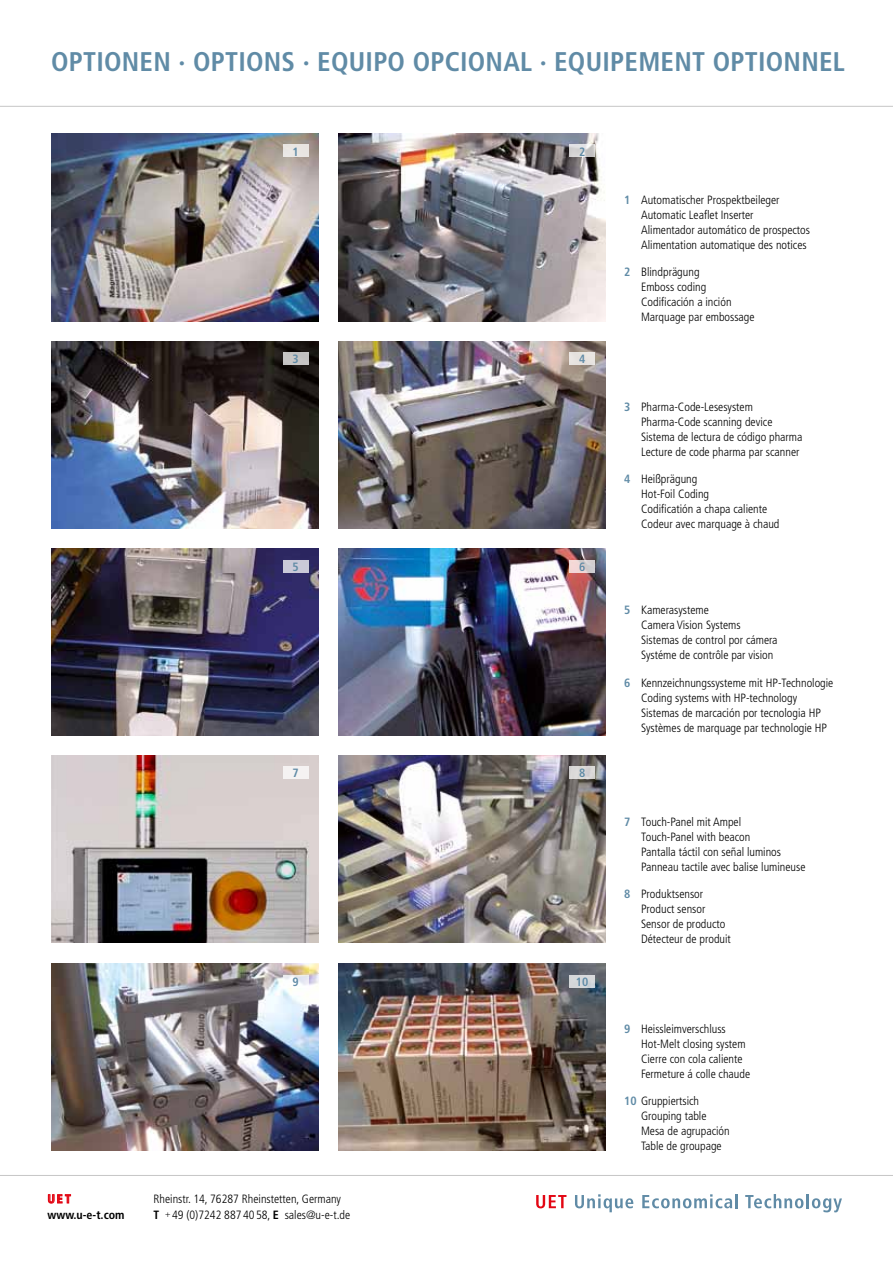
<style>
.page{position:relative;width:893px;height:1263px;background:#fff}
.page>*{position:absolute;margin:0;border:0;box-sizing:border-box;transform-origin:0 0}
.t1{font:700 condensed 27px "Frutiger";letter-spacing:.01em;color:#608ba6}
.t2{font:300 condensed 12px/15px "Frutiger";color:#000}
.t3{font:700 condensed 12px "Frutiger";color:#000}
.t4{font:700 condensed 12px "Frutiger";color:#608ba6}
.t5{font:700 condensed 12px "Frutiger";color:#e30613}
.s1{font-weight:700}
.s2{font-weight:700;color:#608ba6}
</style>
<div class="page">
<hr style="left:0;top:106px;width:893px;height:1px;background:#c6c6c6">
<hr style="left:0;top:1175px;width:893px;height:1px;background:#c6c6c6">
<img style="left:338px;top:134px;width:268px;height:187px">
<img style="left:51px;top:134px;width:268px;height:187px">
<img style="left:338px;top:549px;width:268px;height:187px">
<img style="left:51px;top:549px;width:268px;height:187px">
<img style="left:338px;top:341px;width:268px;height:187px">
<img style="left:51px;top:341px;width:268px;height:187px">
<img style="left:338px;top:756px;width:268px;height:187px">
<img style="left:51px;top:756px;width:268px;height:187px">
<img style="left:338px;top:963px;width:268px;height:187px">
<img style="left:51px;top:963px;width:268px;height:187px">
<svg style="left:536px;top:1195px;width:30px;height:13px"></svg>
<svg style="left:575px;top:1194px;width:58px;height:18px"></svg>
<svg style="left:642px;top:1194px;width:90px;height:14px"></svg>
<hr style="left:735px;top:1194px;width:3px;height:14px;background:#608ba6">
<svg style="left:745px;top:1194px;width:58px;height:14px"></svg>
<hr style="left:806px;top:1194px;width:3px;height:14px;background:#608ba6">
<svg style="left:812px;top:1198px;width:30px;height:14px"></svg>
<div style="left:569px;top:975px;width:26px;height:13px;background:#d5d7da"></div>
<div style="left:569px;top:766px;width:26px;height:13px;background:#dad8d8"></div>
<svg style="left:569px;top:560px;width:26px;height:12px"></svg>
<div style="left:569px;top:352px;width:26px;height:13px;background:#e7e3df"></div>
<svg style="left:569px;top:145px;width:26px;height:12px"></svg>
<svg style="left:283px;top:975px;width:25px;height:13px"></svg>
<div style="left:283px;top:766px;width:25px;height:13px;background:#f5f2f2"></div>
<div style="left:283px;top:560px;width:25px;height:12px;background:#cac9d8"></div>
<div style="left:283px;top:352px;width:25px;height:13px;background:#c5c4c3"></div>
<div style="left:283px;top:145px;width:25px;height:12px;background:#e9e6e2"></div>
<svg style="left:48px;top:1194px;width:23px;height:9px"></svg>
<h1 class="t1" style="left:51px;top:46px;width:590px">OPTIONEN · OPTIONS · EQUIPO OPCIONAL · EQUIPEME</h1>
<h1 class="t1" style="left:674px;top:46px;width:172px">NT OPTIONNEL</h1>
<p class="t4" style="left:292px;top:144px;width:8px">1</p>
<p class="t4" style="left:292px;top:352px;width:8px">3</p>
<p class="t4" style="left:292px;top:559px;width:8px">5</p>
<p class="t4" style="left:292px;top:766px;width:8px">7</p>
<p class="t4" style="left:292px;top:975px;width:8px">9</p>
<p class="t5" style="left:48px;top:1192px;width:25px">UE T</p>
<p class="t3" style="left:48px;top:1207px;width:78px">WWW.U-E-T.COM</p>
<p class="t2" style="left:154px;top:1191px;width:198px;line-height:15.8px">Rheinstr. 14, 76287 Rheinstetten, Germany<br><span class="s1">T</span> <sup>+</sup> 49 (0)7242 887 40 58, <span class="s1">E</span> sales@u-e-t.de</p>
<p class="t4" style="left:579px;top:144px;width:8px">2</p>
<p class="t4" style="left:579px;top:352px;width:8px">4</p>
<p class="t4" style="left:579px;top:559px;width:8px">6</p>
<p class="t4" style="left:579px;top:766px;width:8px">8</p>
<p class="t4" style="left:576px;top:975px;width:14px">10</p>
<p class="t2" style="left:641px;top:192px;width:170px;text-indent:-17px"><span class="s2">1</span> Automatischer Prospektbeileger Automatic Leaflet Inserter Alimentador automático de prospectos Alimentation automatique des notices</p>
<p class="t2" style="left:641px;top:265px;width:115px;text-indent:-17px"><span class="s2">2</span> Blindprägung<br>Emboss coding<br>Codificación a inción<br>Marquage par embossage</p>
<p class="t2" style="left:641px;top:400px;width:163px;text-indent:-17px"><span class="s2">3</span> Pharma-Code-Lesesystem<br>Pharma-Code scanning device<br>Sistema de lectura de código pharma<br>Lecture de code pharma par scanner</p>
<p class="t2" style="left:641px;top:472px;width:140px;text-indent:-17px"><span class="s2">4</span> Heißprägung<br>Hot-Foil Coding<br>Codificatión a chapa caliente<br>Codeur avec marquage à chaud</p>
<p class="t2" style="left:641px;top:603px;width:138px;text-indent:-17px"><span class="s2">5</span> Kamerasysteme<br>Camera Vision Systems<br>Sistemas de control por cámera<br>Systéme de contrôle par vision</p>
<p class="t2" style="left:641px;top:675px;width:194px;text-indent:-17px"><span class="s2">6</span> Kennzeichnungssysteme mit HP-Technologie Coding systems with HP-technology Sistemas de marcación por tecnologia HP Systèmes de marquage par technologie HP</p>
<p class="t2" style="left:641px;top:814px;width:166px;text-indent:-17px"><span class="s2">7</span> Touch-Panel mit Ampel<br>Touch-Panel with beacon<br>Pantalla táctil con señal luminos<br>Panneau tactile avec balise lumineuse</p>
<p class="t2" style="left:641px;top:886px;width:91px;text-indent:-17px"><span class="s2">8</span> Produktsensor<br>Product sensor<br>Sensor de producto<br>Détecteur de produit</p>
<p class="t2" style="left:641px;top:1021px;width:111px;text-indent:-17px"><span class="s2">9</span> Heissleimverschluss<br>Hot-Melt closing system<br>Cierre con cola caliente<br>Fermeture á colle chaude</p>
<p class="t2" style="left:641px;top:1094px;width:90px;text-indent:-17px"><span class="s2">10</span> Gruppiertsich<br>Grouping table<br>Mesa de agrupación<br>Table de groupage</p>
</div>
